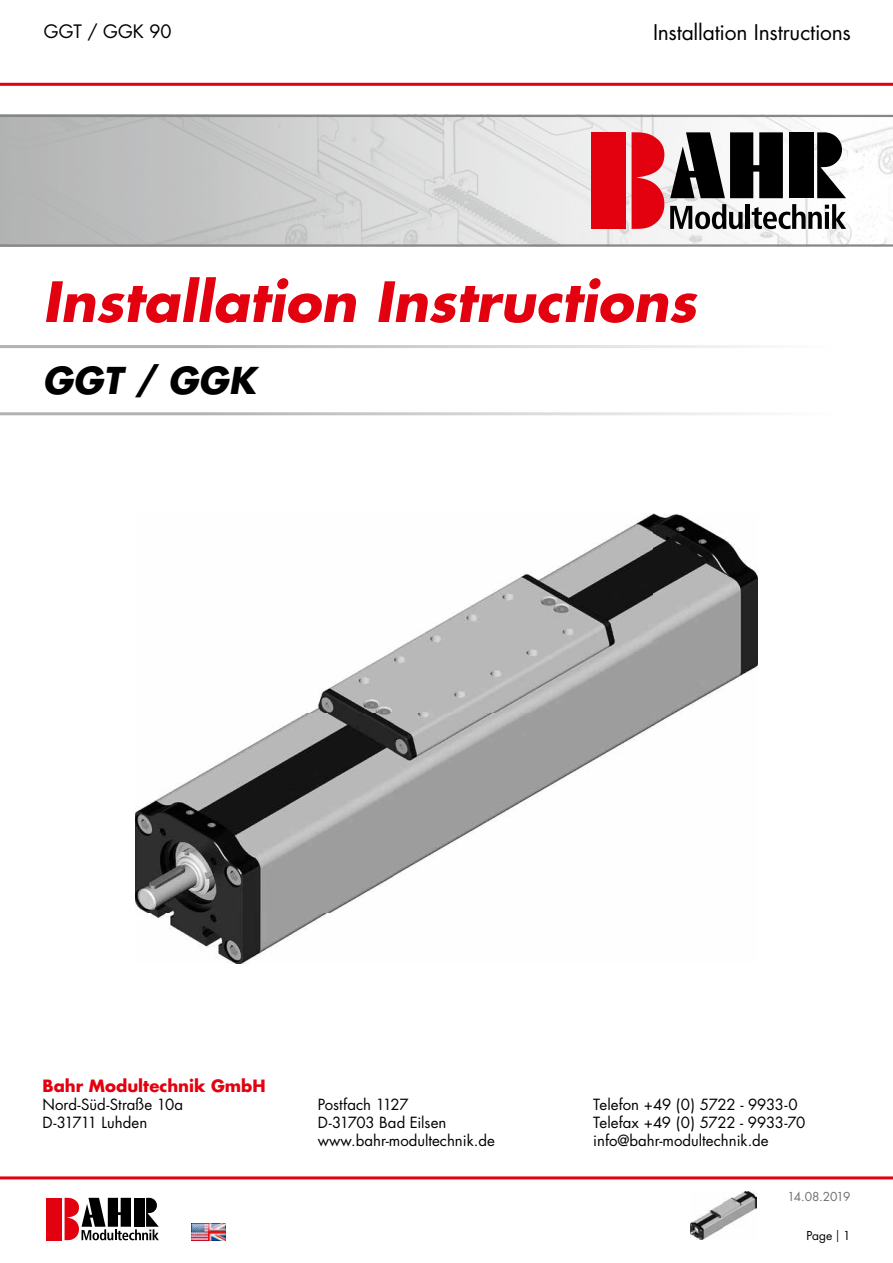
<style>
.page{position:relative;width:893px;height:1263px;background:#fff}
.page>*{position:absolute;margin:0;border:0;box-sizing:border-box;transform-origin:0 0}
.t1{font:italic 700 54px "Futura";color:#e3000f}
.t2{font:italic 700 36px "Futura";color:#000}
.t3{font:21px "Futura";letter-spacing:-.01em;color:#000}
.t4{font:18px "Futura";color:#000}
.t5{font:700 16.5px "Futura";color:#e3000f}
.t6{font:15px/18px "Futura";color:#000}
.t7{font:12px "Futura";letter-spacing:-.07em;color:#6f6f6e}
.t8{font:12px "Futura";color:#000}
.s1{font-family:"Minion Pro"}
</style>
<div class="page">
<hr style="left:0;top:1176px;width:893px;height:3px;background:#e3000f">
<hr style="left:0;top:83px;width:893px;height:3px;background:#e3000f">
<div style="left:47px;top:1198px;width:15px;height:42px;background:#e3000f"></div>
<svg style="left:65px;top:1198px;width:94px;height:42px"></svg>
<img style="left:191px;top:1223px;width:17px;height:17px">
<img style="left:208px;top:1223px;width:17px;height:17px">
<img style="left:690px;top:1192px;width:66px;height:48px">
<img style="left:0;top:117px;width:893px;height:127px">
<div style="left:591px;top:132px;width:34px;height:97px;background:#e3000f"></div>
<svg style="left:632px;top:132px;width:214px;height:97px"></svg>
<hr style="left:0;top:115px;width:893px;height:2px;background:#878786">
<hr style="left:0;top:244px;width:893px;height:3px;background:#878786">
<img style="left:135px;top:514px;width:623px;height:450px">
<p class="t4" style="left:44px;top:20px;width:129px">GGT / GGK 90</p>
<h3 class="t3" style="left:653px;top:19px;width:199px">Installation Instructions</h3>
<h1 class="t1" style="left:43px;top:266px;width:655px">Installation Instructions</h1>
<h2 class="t2" style="left:43px;top:357px;width:215px">GGT / GGK</h2>
<p class="t5" style="left:43px;top:1075px;width:225px">Bahr Modultechnik GmbH</p>
<p class="t6" style="left:43px;top:1096px;width:142px">Nord-Süd-Straße 10a<br>D-31711 Luhden</p>
<p class="t6" style="left:318px;top:1096px;width:179px">Postfach 1127<br>D-31703 Bad Eilsen www.bahr-modultechnik.de</p>
<p class="t6" style="left:593px;top:1096px;width:214px">Telefon +49 (0) 5722 - 9933-0<br>Telefax +49 (0) 5722 - 9933-70 info@bahr-modultechnik.de</p>
<p class="t7" style="left:787px;top:1189px;width:65px">14.08.2019</p>
<p class="t8" style="left:806px;top:1227px;width:46px">Page <span class="s1">|</span> 1</p>
</div>
